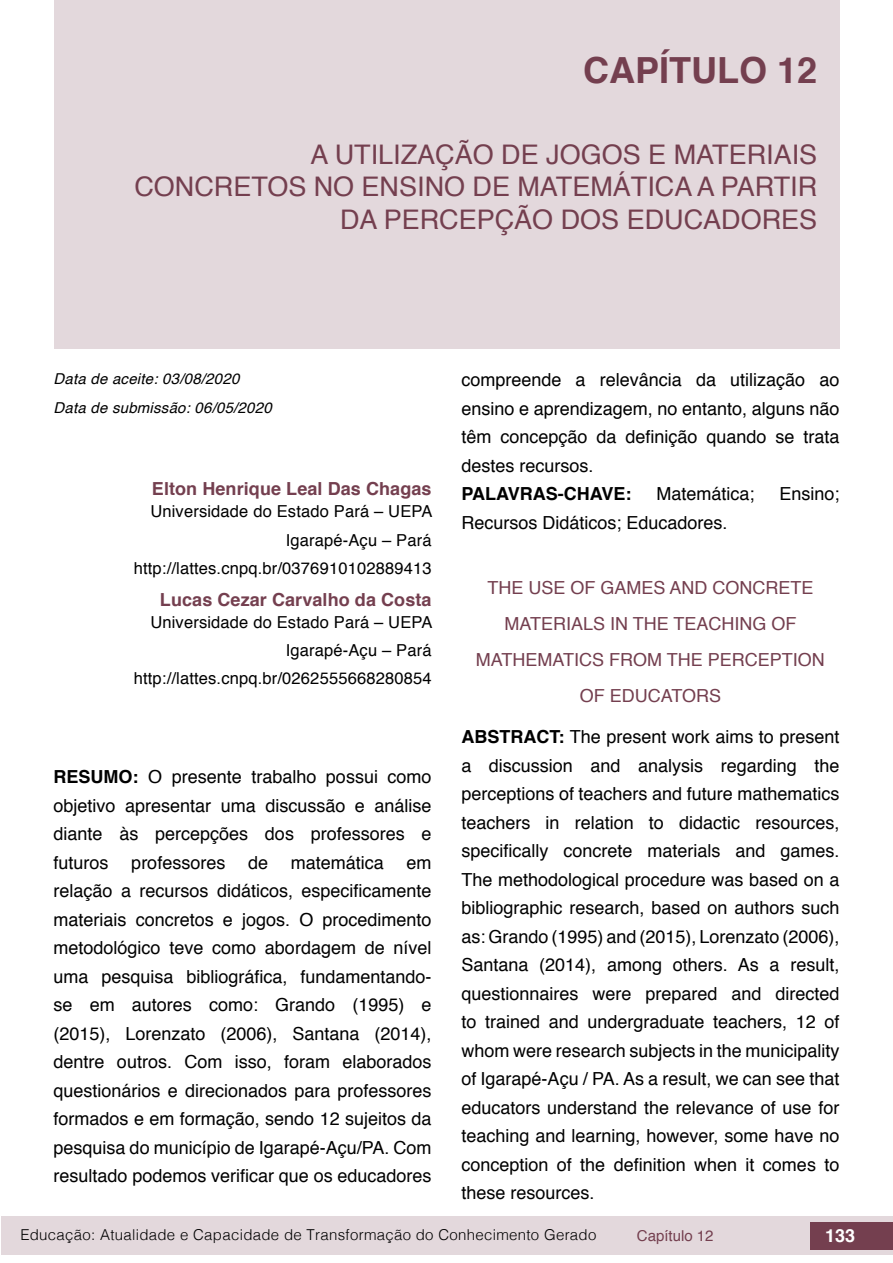
<style>
.page{position:relative;width:893px;height:1263px;background:#fff}
.page>*{position:absolute;margin:0;border:0;box-sizing:border-box;transform-origin:0 0}
.capitulos{font:700 36px "Helvetica";color:#743f4f}
.nome_artigos{font:27px/32.4px "Helvetica";color:#743f4f;text-align:right}
.Resumos_e_PC_TXT{font:18px/28.5px "Helvetica";color:#000;text-align:justify}
.título_Inglês{font:18px/36px "Helvetica";color:#743f4f;text-align:center}
.nome_autores{font:700 18px "Helvetica";letter-spacing:.005em;color:#743f4f}
.Resumos_e_PC_TXT-2{font:700 18px "Helvetica";color:#000}
.t1{font:700 18px "Helvetica";color:#fff}
.info_autores{font:16.5px "Helvetica";letter-spacing:.01em;color:#000}
.t2{font:300 15px "Helvetica";letter-spacing:.02em;color:#000}
.datas{font:italic 15px "Helvetica";letter-spacing:.015em;color:#000}
.t3{font:15px "Helvetica";color:#743f4f}
.s1{font-weight:700}
</style>
<div class="page">
<div style="left:1px;top:1216px;width:891px;height:38px;background:#e3d8dc"></div>
<div style="left:810px;top:1222px;width:83px;height:27px;background:#743f4f"></div>
<div style="left:54px;top:0;width:785px;height:349px;background:#e3d8dc"></div>
<p class="capitulos" style="left:583px;top:41px;width:236px">CAPÍTULO 12</p>
<p class="nome_artigos" style="left:134px;top:139px;width:684px">A UTILIZAÇÃO DE JOGOS E MATERIAIS<br>CONCRETOS NO ENSINO DE MATEMÁTICA A PARTIR<br>DA PERCEPÇÃO DOS EDUCADORES</p>
<p class="datas" style="left:54px;top:367px;width:187px">Data de aceite: 03/08/2020</p>
<p class="datas" style="left:54px;top:396px;width:220px">Data de submissão: 06/05/2020</p>
<p class="nome_autores" style="left:152px;top:474px;width:281px">Elton Henrique Leal Das Chagas</p>
<p class="info_autores" style="left:150px;top:499px;width:284px">Universidade do Estado Pará – UEPA</p>
<p class="info_autores" style="left:286px;top:527px;width:147px">Igarapé-Açu – Pará</p>
<p class="info_autores" style="left:134px;top:555px;width:299px">http://lattes.cnpq.br/0376910102889413</p>
<p class="nome_autores" style="left:160px;top:585px;width:273px">Lucas Cezar Carvalho da Costa</p>
<p class="info_autores" style="left:150px;top:609px;width:284px">Universidade do Estado Pará – UEPA</p>
<p class="info_autores" style="left:286px;top:638px;width:147px">Igarapé-Açu – Pará</p>
<p class="info_autores" style="left:134px;top:666px;width:299px">http://lattes.cnpq.br/0262555668280854</p>
<p class="Resumos_e_PC_TXT" style="left:54px;top:763px;width:379px"><span class="s1">RESUMO:</span> O presente trabalho possui como objetivo apresentar uma discussão e análise diante às percepções dos professores e futuros</p>
<p class="Resumos_e_PC_TXT" style="left:131px;top:849px;width:96px">professores</p>
<p class="Resumos_e_PC_TXT" style="left:248px;top:849px;width:22px">de</p>
<p class="Resumos_e_PC_TXT" style="left:291px;top:849px;width:95px">matemática</p>
<p class="Resumos_e_PC_TXT" style="left:54px;top:849px;width:379px;text-indent:353px">em relação a recursos didáticos, especificamente materiais concretos e jogos. O procedimento metodológico teve como abordagem de nível uma pesquisa bibliográfica, fundamentando&shy;se em autores como: Grando (1995) e (2015), Lorenzato (2006), Santana (2014), dentre outros. Com isso, foram elaborados questionários e direcionados para professores formados e em formação, sendo 12 sujeitos da pesquisa do município de Igarapé-Açu/PA. Com resultado podemos verificar que os educadores</p>
<p class="Resumos_e_PC_TXT" style="left:461px;top:366px;width:379px">compreende a relevância da utilização ao ensino e aprendizagem, no entanto, alguns não têm concepção da definição quando se trata destes recursos.</p>
<p class="Resumos_e_PC_TXT-2" style="left:461px;top:480px;width:172px">PALAVRAS-CHAVE:</p>
<p class="Resumos_e_PC_TXT" style="left:656px;top:480px;width:100px">Matemática;</p>
<p class="Resumos_e_PC_TXT" style="left:779px;top:480px;width:62px">Ensino;</p>
<p class="Resumos_e_PC_TXT" style="left:461px;top:509px;width:268px">Recursos Didáticos; Educadores.</p>
<p class="título_Inglês" style="left:476px;top:570px;width:351px">THE USE OF GAMES AND CONCRETE<br>MATERIALS IN THE TEACHING OF<br>MATHEMATICS FROM THE PERCEPTION<br>OF EDUCATORS</p>
<p class="Resumos_e_PC_TXT" style="left:461px;top:723px;width:380px"><span class="s1">ABSTRACT:</span> The present work aims to present a discussion and analysis regarding the perceptions of teachers and future mathematics teachers in relation to didactic resources, specifically concrete materials and games.<br>The methodological procedure was based on a bibliographic research, based on authors such as: Grando (1995) and (2015), Lorenzato (2006), Santana (2014), among others. As a result, questionnaires were prepared and directed to trained and undergraduate teachers, 12 of whom were research subjects in the municipality of Igarapé-Açu / PA. As a result, we can see that educators understand the relevance of use for teaching and learning, however, some have no conception of the definition when it comes to these resources.</p>
<p class="t2" style="left:20px;top:1222px;width:578px">Educação: Atualidade e Capacidade de Transformação do Conhecimento Gerado</p>
<p class="t3" style="left:637px;top:1224px;width:78px">Capítulo 12</p>
<p class="t1" style="left:825px;top:1221px;width:32px">133</p>
</div>
